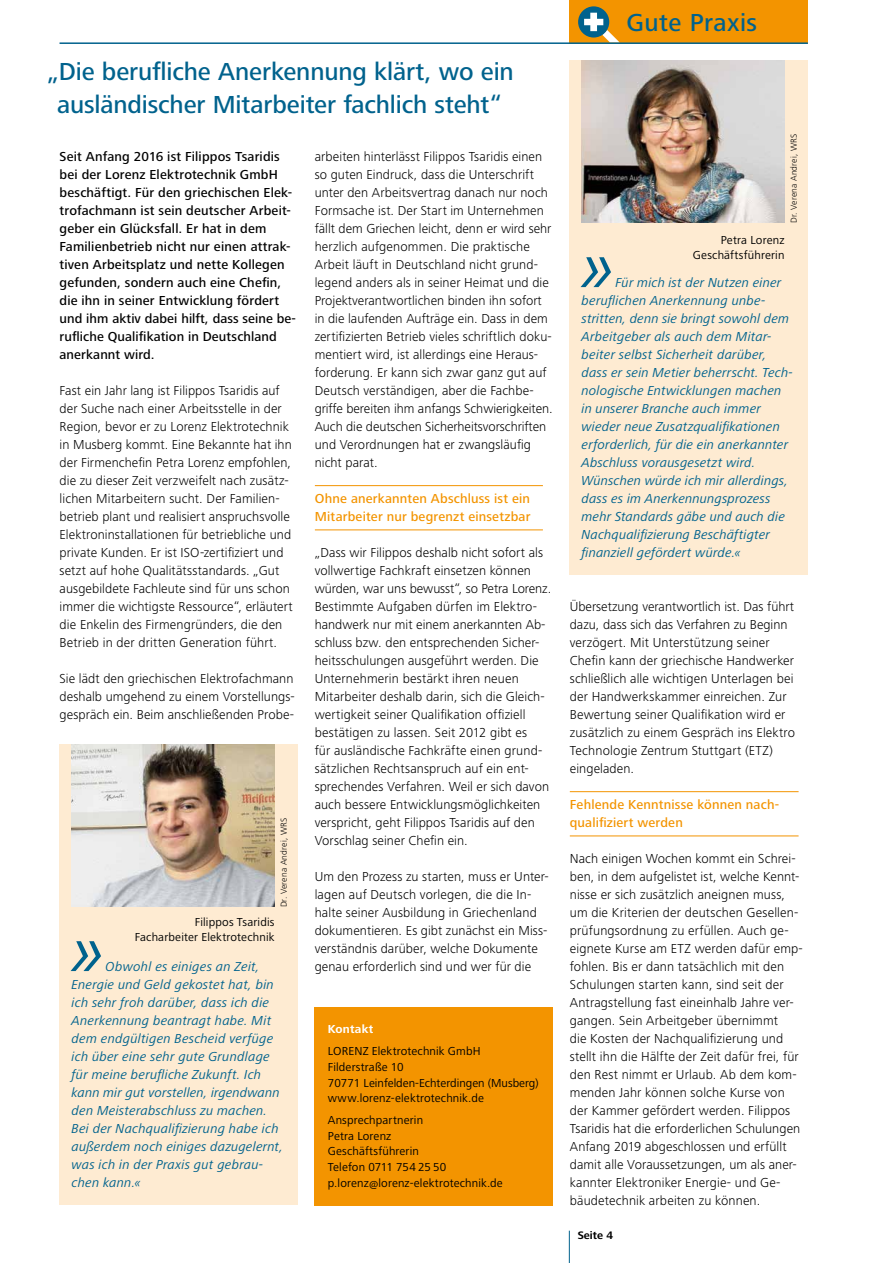
<style>
.page{position:relative;width:893px;height:1263px;background:#fff}
.page>*{position:absolute;margin:0;border:0;box-sizing:border-box;transform-origin:0 0}
.t1{font:italic 75px "Frutiger Next LT";color:#00628d}
.t2{font:500 25.5px/33px "Frutiger Next LT";letter-spacing:-.005em;color:#00628d;text-align:center}
.t3{font:500 25.5px "Frutiger Next LT";letter-spacing:.02em;color:#00628d}
.t4{font:300 13.5px/18px "Frutiger Next LT";letter-spacing:.01em;color:#000}
.t5{font:italic 13.5px/18px "Frutiger Next LT";letter-spacing:.01em;color:#00628d}
.t6{font:500 13.5px/18px "Frutiger Next LT";letter-spacing:.01em;color:#000}
.t7{font:500 13.5px/18px "Frutiger Next LT";letter-spacing:.015em;color:#f39400}
.t8{font:12px/15.8px "Frutiger Next LT";letter-spacing:.01em;color:#000}
.t9{font:700 12px "Frutiger Next LT";letter-spacing:.015em;color:#fff}
.t10{font:700 11.25px "Frutiger Next LT";color:#000}
.t11{font:300 9px "Frutiger Next LT";letter-spacing:.02em;color:#000}
</style>
<div class="page">
<div style="left:315px;top:1007px;width:238px;height:198px;background:#f39400"></div>
<hr style="left:569px;top:1231px;width:1px;height:32px;background:#00628d">
<div style="left:570px;top:0;width:238px;height:44px;background:#f39400"></div>
<div style="left:578px;top:6px;width:31px;height:32px;background:#00628d;border-radius:50%"></div>
<svg style="left:584px;top:13px;width:35px;height:29px"></svg>
<hr style="left:60px;top:42px;width:748px;height:2px;background:#00628d">
<div style="left:60px;top:745px;width:238px;height:460px;background:#feebd2"></div>
<img style="left:72px;top:745px;width:203px;height:162px">
<div style="left:570px;top:61px;width:238px;height:514px;background:#feebd2"></div>
<img style="left:581px;top:61px;width:203px;height:162px">
<hr style="left:570px;top:791px;width:229px;height:1px;background:#f39400">
<hr style="left:570px;top:835px;width:229px;height:1px;background:#f39400">
<hr style="left:315px;top:485px;width:228px;height:1px;background:#f39400">
<hr style="left:315px;top:529px;width:228px;height:1px;background:#f39400">
<h2 class="t2" style="left:47px;top:55px;width:469px">„Die berufliche Anerkennung klärt, wo ein ausländischer Mitarbeiter fachlich steht“</h2>
<p class="t6" style="left:60px;top:148px;width:238px">Seit Anfang 2016 ist Filippos Tsaridis bei der Lorenz Elektrotechnik GmbH beschäftigt. Für den griechischen Elek&shy;trofachmann ist sein deutscher Arbeit&shy;geber ein Glücksfall. Er hat in dem Familienbetrieb nicht nur einen attrak&shy;tiven Arbeitsplatz und nette Kollegen gefunden, sondern auch eine Chefin, die ihn in seiner Entwicklung fördert und ihm aktiv dabei hilft, dass seine be&shy;rufliche Qualifikation in Deutschland anerkannt wird.</p>
<p class="t4" style="left:60px;top:382px;width:235px">Fast ein Jahr lang ist Filippos Tsaridis auf der Suche nach einer Arbeitsstelle in der Region, bevor er zu Lorenz Elektrotechnik in Musberg kommt. Eine Bekannte hat ihn der Firmenchefin Petra Lorenz empfohlen, die zu dieser Zeit verzweifelt nach zusätz&shy;lichen Mitarbeitern sucht. Der Familien&shy;betrieb plant und realisiert anspruchsvolle Elektroninstallationen für betriebliche und private Kunden. Er ist ISO-zertifiziert und setzt auf hohe Qualitätsstandards. „Gut ausgebildete Fachleute sind für uns schon immer die wichtigste Ressource“, erläutert die Enkelin des Firmengründers, die den Betrieb in der dritten Generation führt.</p>
<p class="t4" style="left:60px;top:669px;width:237px;text-align:justify">Sie lädt den griechischen Elektrofachmann deshalb umgehend zu einem Vorstellungs&shy;gespräch ein. Beim anschließenden Probe-</p>
<p class="t11" style="left:279px;top:907px;width:91px;rotate:-90deg">Dr. Verena Andrei, WRS</p>
<p class="t8" style="left:135px;top:915px;width:141px;line-height:15px;text-align:right">Filippos Tsaridis<br>Facharbeiter Elektrotechnik</p>
<p class="t5" style="left:72px;top:958px;width:213px;text-indent:34px">Obwohl es einiges an Zeit,<br>Energie und Geld gekostet hat, bin ich sehr froh darüber, dass ich die<br>Anerkennung beantragt habe. Mit dem endgültigen Bescheid verfüge ich über eine sehr gute Grundlage für meine berufliche Zukunft. Ich kann mir gut vorstellen, irgendwann den Meisterabschluss zu machen.<br>Bei der Nachqualifizierung habe ich außerdem noch einiges dazugelernt, was ich in der Praxis gut gebrau&shy;chen kann.«</p>
<h1 class="t1" style="left:72px;top:909px;width:35px">»</h1>
<p class="t4" style="left:315px;top:148px;width:240px">arbeiten hinterlässt Filippos Tsaridis einen so guten Eindruck, dass die Unterschrift unter den Arbeitsvertrag danach nur noch Formsache ist. Der Start im Unternehmen fällt dem Griechen leicht, denn er wird sehr herzlich aufgenommen. Die praktische Arbeit läuft in Deutschland nicht grund&shy;legend anders als in seiner Heimat und die Projektverantwortlichen binden ihn sofort in die laufenden Aufträge ein. Dass in dem zertifizierten Betrieb vieles schriftlich doku&shy;mentiert wird, ist allerdings eine Heraus&shy;forderung. Er kann sich zwar ganz gut auf Deutsch verständigen, aber die Fachbe&shy;griffe bereiten ihm anfangs Schwierigkeiten.<br>Auch die deutschen Sicherheitsvorschriften und Verordnungen hat er zwangsläufig nicht parat.</p>
<p class="t7" style="left:315px;top:489px;width:217px">Ohne anerkannten Abschluss ist ein<br>Mitarbeiter nur begrenzt einsetzbar</p>
<p class="t4" style="left:315px;top:543px;width:238px">„Dass wir Filippos deshalb nicht sofort als vollwertige Fachkraft einsetzen können würden, war uns bewusst“, so Petra Lorenz.<br>Bestimmte Aufgaben dürfen im Elektro&shy;handwerk nur mit einem anerkannten Ab&shy;schluss bzw. den entsprechenden Sicher&shy;heitsschulungen ausgeführt werden. Die Unternehmerin bestärkt ihren neuen Mitarbeiter deshalb darin, sich die Gleich&shy;wertigkeit seiner Qualifikation offiziell bestätigen zu lassen. Seit 2012 gibt es<br>für ausländische Fachkräfte einen grund&shy;sätzlichen Rechtsanspruch auf ein ent&shy;sprechendes Verfahren. Weil er sich davon auch bessere Entwicklungsmöglichkeiten verspricht, geht Filippos Tsaridis auf den Vorschlag seiner Chefin ein.</p>
<p class="t4" style="left:315px;top:867px;width:236px">Um den Prozess zu starten, muss er Unter&shy;lagen auf Deutsch vorlegen, die die In&shy;halte seiner Ausbildung in Griechenland dokumentieren. Es gibt zunächst ein Miss&shy;verständnis darüber, welche Dokumente genau erforderlich sind und wer für die</p>
<p class="t9" style="left:328px;top:1022px;width:47px">Kontakt</p>
<p class="t8" style="left:328px;top:1043px;width:212px">LORENZ Elektrotechnik GmbH<br>Filderstraße 10<br>70771 Leinfelden-Echterdingen (Musberg) www.lorenz-elektrotechnik.de</p>
<p class="t8" style="left:328px;top:1112px;width:176px">Ansprechpartnerin<br>Petra Lorenz<br>Geschäftsführerin<br>Telefon 0711 754 25 50 p.lorenz@lorenz-elektrotechnik.de</p>
<h2 class="t3" style="left:627px;top:9px;width:132px">Gute Praxis</h2>
<p class="t11" style="left:789px;top:223px;width:91px;rotate:-90deg">Dr. Verena Andrei, WRS</p>
<p class="t8" style="left:693px;top:233px;width:93px;line-height:15px;text-align:right">Petra Lorenz<br>Geschäftsführerin</p>
<p class="t5" style="left:581px;top:274px;width:213px;text-indent:34px">Für mich ist der Nutzen einer beruflichen Anerkennung unbe&shy;stritten, denn sie bringt sowohl dem Arbeitgeber als auch dem Mitar&shy;beiter selbst Sicherheit darüber, dass er sein Metier beherrscht. Tech&shy;nologische Entwicklungen machen in unserer Branche auch immer wieder neue Zusatzqualifikationen erforderlich, für die ein anerkannter Abschluss vorausgesetzt wird.<br>Wünschen würde ich mir allerdings, dass es im Anerkennungsprozess mehr Standards gäbe und auch die Nachqualifizierung Beschäftigter finanziell gefördert würde.«</p>
<h1 class="t1" style="left:581px;top:225px;width:35px">»</h1>
<p class="t4" style="left:570px;top:597px;width:227px">Übersetzung verantwortlich ist. Das führt dazu, dass sich das Verfahren zu Beginn verzögert. Mit Unterstützung seiner Chefin kann der griechische Handwerker schließlich alle wichtigen Unterlagen bei der Handwerkskammer einreichen. Zur Bewertung seiner Qualifikation wird er zusätzlich zu einem Gespräch ins Elektro Technologie Zentrum Stuttgart (ETZ) eingeladen.</p>
<p class="t7" style="left:570px;top:795px;width:211px">Fehlende Kenntnisse können nach&shy;qualifiziert werden</p>
<p class="t4" style="left:570px;top:849px;width:235px">Nach einigen Wochen kommt ein Schrei&shy;ben, in dem aufgelistet ist, welche Kennt&shy;nisse er sich zusätzlich aneignen muss, um die Kriterien der deutschen Gesellen&shy;prüfungsordnung zu erfüllen. Auch ge&shy;eignete Kurse am ETZ werden dafür emp&shy;fohlen. Bis er dann tatsächlich mit den Schulungen starten kann, sind seit der Antragstellung fast eineinhalb Jahre ver&shy;gangen. Sein Arbeitgeber übernimmt<br>die Kosten der Nachqualifizierung und stellt ihn die Hälfte der Zeit dafür frei, für den Rest nimmt er Urlaub. Ab dem kom&shy;menden Jahr können solche Kurse von der Kammer gefördert werden. Filippos Tsaridis hat die erforderlichen Schulungen Anfang 2019 abgeschlossen und erfüllt damit alle Voraussetzungen, um als aner&shy;kannter Elektroniker Energie- und Ge&shy;bäudetechnik arbeiten zu können.</p>
<p class="t10" style="left:578px;top:1229px;width:37px">Seite 4</p>
</div>
